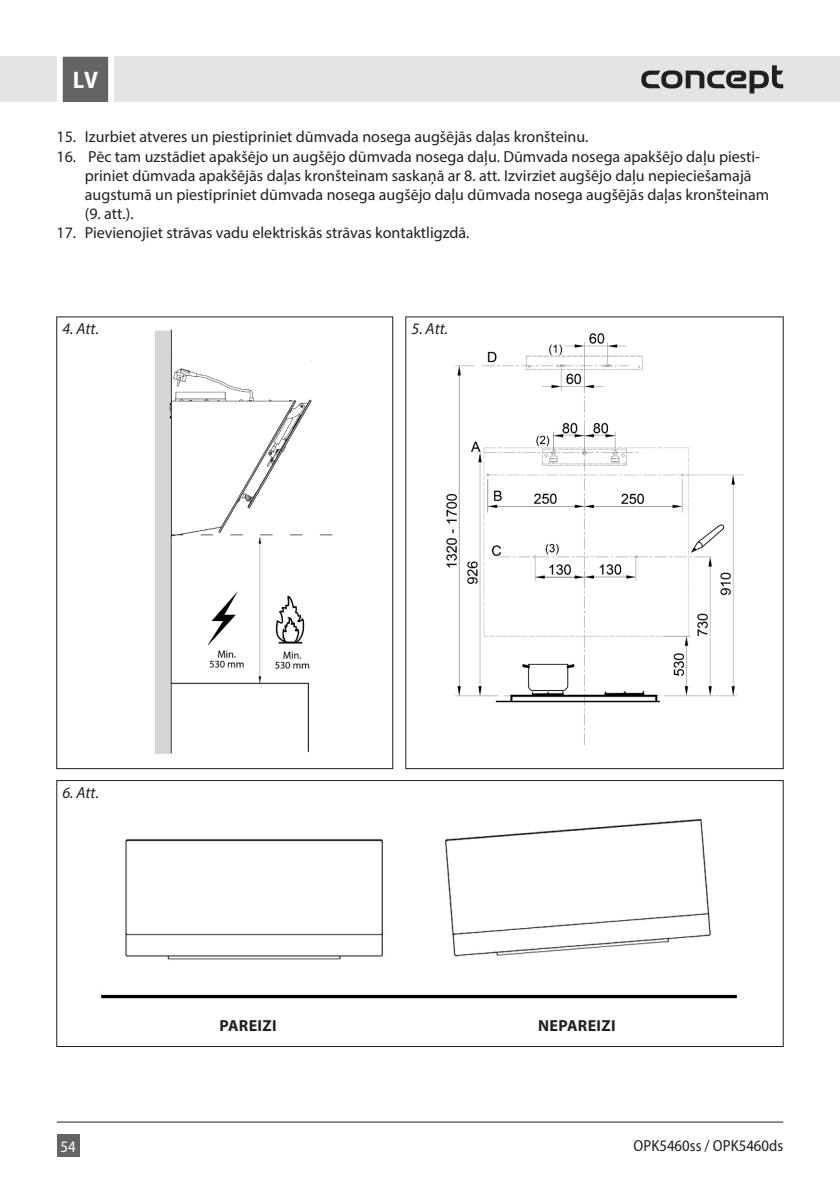
<style>
.page{position:relative;width:840px;height:1191px;background:#fff}
.page>*{position:absolute;margin:0;border:0;box-sizing:border-box;transform-origin:0 0}
.t1{font:700 semi-condensed 24px "Myriad Pro";color:#fff}
.t2{font:16px/19.2px "Myriad Pro";color:#231f20}
.t3{font:semi-condensed 16px "Myriad Pro";color:#231f20}
.t4{font:italic 16px "Myriad Pro";color:#231f20}
.t5{font:700 16px "Myriad Pro";letter-spacing:.02em;color:#231f20}
.t6{font:semi-condensed 16px "Myriad Pro";color:#fff}
</style>
<div class="page">
<img style="left:154px;top:329px;width:179px;height:425px">
<div style="left:56px;top:316px;width:337px;height:453px;border:1px solid #231f20"></div>
<img style="left:101px;top:818px;width:636px;height:181px">
<div style="left:56px;top:780px;width:727px;height:266px;border:1px solid #231f20"></div>
<img style="left:446px;top:333px;width:298px;height:413px">
<div style="left:0;top:57px;width:839px;height:45px;background:#e4e4e4"></div>
<div style="left:57px;top:1134px;width:22px;height:23px;background:#646463"></div>
<svg style="left:54px;top:56px;width:63px;height:47px;background:#909090"></svg>
<hr style="left:57px;top:1121px;width:725px;height:1px;background:#231f20">
<svg style="left:641px;top:65px;width:141px;height:28px"></svg>
<h1 class="t1" style="left:73px;top:67px;width:27px">LV</h1>
<p class="t2" style="left:56px;top:127px;width:533px">15. Izurbiet atveres un piestipriniet dūmvada nosega augšējās daļas kronšteinu.</p>
<p class="t2" style="left:85px;top:146px;width:685px;text-indent:-28px">16. Pēc tam uzstādiet apakšējo un augšējo dūmvada nosega daļu. Dūmvada nosega apakšējo daļu piesti&shy;priniet dūmvada apakšējās daļas kronšteinam saskaņā ar 8. att. Izvirziet augšējo daļu nepieciešamajā augstumā un piestipriniet dūmvada nosega augšējo daļu dūmvada nosega augšējās daļas kronšteinam (9. att.).</p>
<p class="t2" style="left:56px;top:223px;width:414px">17. Pievienojiet strāvas vadu elektriskās strāvas kontaktligzdā.</p>
<p class="t4" style="left:62px;top:319px;width:38px">4. Att.</p>
<p class="t4" style="left:411px;top:319px;width:38px">5. Att.</p>
<p class="t4" style="left:62px;top:782px;width:38px">6. Att.</p>
<p class="t6" style="left:60px;top:1138px;width:17px">54</p>
<p class="t5" style="left:219px;top:1014px;width:59px">PAREIZI</p>
<p class="t5" style="left:538px;top:1014px;width:79px">NEPAREIZI</p>
<p class="t3" style="left:633px;top:1136px;width:151px">OPK5460ss / OPK5460ds</p>
</div>
